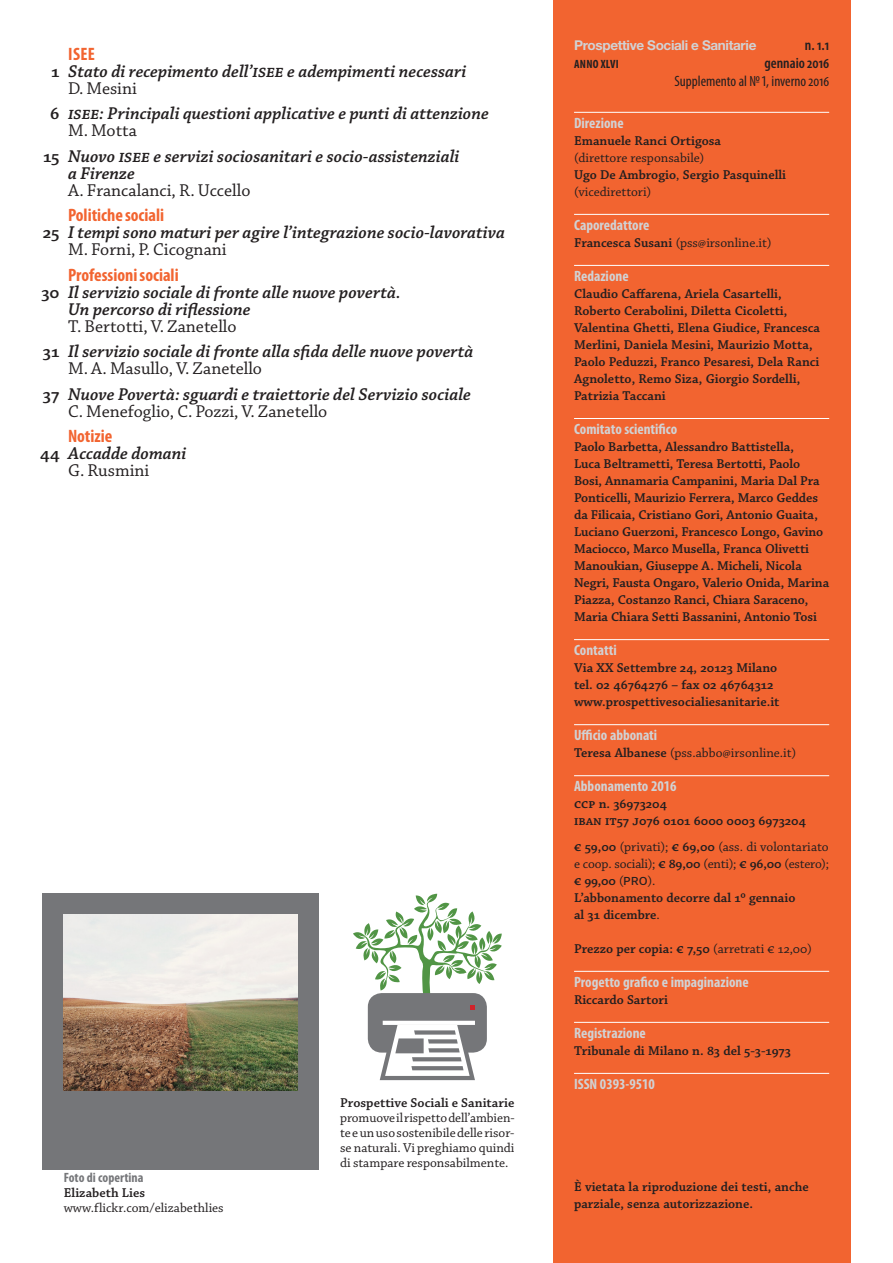
<style>
.page{position:relative;width:893px;height:1263px;background:#fff}
.page>*{position:absolute;margin:0;border:0;box-sizing:border-box;transform-origin:0 0}
.t1{font:italic 600 18px/17px "Chaparral Pro";color:#231f20}
.t2{font:18px "Chaparral Pro";color:#231f20}
.t3{font:700 condensed 18px "Myriad Pro";color:#f26430}
.t4{font:700 condensed 15px "Myriad Pro";color:#d1d2d4}
.t5{font:condensed 15px "Myriad Pro";color:#231f20}
.t6{font:600 condensed 15px "Myriad Pro";color:#231f20}
.t7{font:600 13.5px/17px "Chaparral Pro";color:#231f20}
.t8{font:13.5px/15px "Chaparral Pro";color:#231f20}
.t9{font:700 13.5px "Helvetica Neue LT Pro";letter-spacing:-.025em;color:#d1d2d4}
.t10{font:700 condensed 13.5px "Myriad Pro";color:#757679}
.t11{font:700 condensed 12px "Myriad Pro";letter-spacing:.02em;color:#231f20}
.s1{font-style:normal}
.s2{font-weight:400;font-style:normal}
.s3{font-weight:600}
.s4{font-weight:400}
.s5{font-family:"Work Sans";font-weight:500;font-size:12px}
</style>
<div class="page">
<div style="left:553px;top:0;width:297px;height:1263px;background:#f26430"></div>
<hr style="left:574px;top:112px;width:255px;height:1px;background:#fff">
<hr style="left:574px;top:214px;width:255px;height:1px;background:#fff">
<hr style="left:574px;top:265px;width:255px;height:1px;background:#fff">
<hr style="left:574px;top:418px;width:255px;height:1px;background:#fff">
<hr style="left:574px;top:639px;width:255px;height:1px;background:#fff">
<hr style="left:574px;top:724px;width:255px;height:1px;background:#fff">
<hr style="left:574px;top:775px;width:255px;height:1px;background:#fff">
<hr style="left:574px;top:971px;width:255px;height:1px;background:#fff">
<hr style="left:574px;top:1022px;width:255px;height:1px;background:#fff">
<hr style="left:574px;top:1073px;width:255px;height:1px;background:#fff">
<div style="left:43px;top:893px;width:276px;height:276px;background:#757679"></div>
<img style="left:64px;top:914px;width:234px;height:176px">
<svg style="left:353px;top:894px;width:149px;height:187px"></svg>
<hr style="left:383px;top:1021px;width:92px;height:4px;background:#fff">
<h1 class="t3" style="left:68px;top:42px;width:28px">ISEE</h1>
<h1 class="t1" style="left:68px;top:63px;width:400px;text-indent:-17px"><span class="s1">1</span> Stato di recepimento dell’ISEE e adempimenti necessari<br><span class="s2">D. Mesini</span></h1>
<h1 class="t1" style="left:68px;top:106px;width:422px;text-indent:-18px"><span class="s1">6</span> Isee: Principali questioni applicative e punti di attenzione<br><span class="s2">M. Motta</span></h1>
<h1 class="t1" style="left:68px;top:148px;width:393px;text-indent:-25px"><span class="s1">15</span> Nuovo ISEE e servizi sociosanitari e socio-assistenziali a Firenze</h1>
<h1 class="t2" style="left:68px;top:180px;width:184px">A. Francalanci, R. Uccello</h1>
<h1 class="t3" style="left:68px;top:204px;width:98px">Politiche sociali</h1>
<h1 class="t1" style="left:68px;top:225px;width:438px;text-indent:-25px"><span class="s1">25</span> I tempi sono maturi per agire l’integrazione socio-lavorativa<br><span class="s2">M. Forni, P. Cicognani</span></h1>
<h1 class="t3" style="left:68px;top:263px;width:112px">Professioni sociali</h1>
<h1 class="t1" style="left:68px;top:284px;width:334px;text-indent:-27px"><span class="s1">30</span> Il servizio sociale di fronte alle nuove povertà.<br>Un percorso di riflessione</h1>
<h1 class="t1" style="left:43px;top:314px;width:432px;line-height:25.5px;text-indent:25px"><span class="s2">T. Bertotti, V. Zanetello<br></span><span class="s1">31</span> Il servizio sociale di fronte alla sfida delle nuove povertà</h1>
<h1 class="t1" style="left:43px;top:356px;width:429px;line-height:25.5px;text-indent:25px"><span class="s2">M. A. Masullo, V. Zanetello<br></span><span class="s1">37</span> Nuove Povertà: sguardi e traiettorie del Servizio sociale</h1>
<h1 class="t2" style="left:68px;top:401px;width:261px">C. Menefoglio, C. Pozzi, V. Zanetello</h1>
<h1 class="t3" style="left:68px;top:425px;width:46px">Notizie</h1>
<h1 class="t1" style="left:40px;top:446px;width:148px;text-align:center"><span class="s1">44</span> Accadde domani<br><span class="s2">G. Rusmini</span></h1>
<p class="t10" style="left:64px;top:1169px;width:81px">Foto di copertina</p>
<p class="t7" style="left:64px;top:1185px;width:83px">Elizabeth Lies</p>
<p class="t8" style="left:64px;top:1201px;width:161px">www.flickr.com/elizabethlies</p>
<p class="t7" style="left:340px;top:1095px;width:176px">Prospettive Sociali e Sanitarie</p>
<p class="t8" style="left:340px;top:1111px;width:176px;text-align:justify">promuove il rispetto dell’ambien&shy;te e un uso sostenibile delle risor&shy;se naturali. Vi preghiamo quindi di stampare responsabilmente.</p>
<p class="t9" style="left:574px;top:36px;width:184px">Prospettive Sociali e Sanitarie</p>
<p class="t6" style="left:805px;top:36px;width:26px">n. 1.1</p>
<p class="t11" style="left:574px;top:56px;width:46px">anno xlVI</p>
<p class="t6" style="left:764px;top:54px;width:66px">gennaio 2016</p>
<p class="t5" style="left:674px;top:71px;width:156px">Supplemento al № 1, inverno 2016</p>
<p class="t4" style="left:574px;top:113px;width:51px">Direzione</p>
<p class="t7" style="left:574px;top:132px;width:148px">Emanuele Ranci Ortigosa</p>
<p class="t8" style="left:574px;top:149px;width:214px;line-height:17px">(direttore responsabile)<br><span class="s3">Ugo De Ambrogio</span>, <span class="s3">Sergio Pasquinelli </span>(vicedirettori)</p>
<p class="t4" style="left:574px;top:215px;width:77px">Caporedattore</p>
<p class="t8" style="left:574px;top:235px;width:199px"><span class="s3">Francesca Susani</span> (pss@irsonline.it)</p>
<p class="t4" style="left:574px;top:266px;width:56px">Redazione</p>
<p class="t7" style="left:574px;top:285px;width:248px">Claudio Caffarena, Ariela Casartelli, Roberto Cerabolini, Diletta Cicoletti, Valentina Ghetti, Elena Giudice, Francesca Merlini, Daniela Mesini, Maurizio Motta, Paolo Peduzzi, Franco Pesaresi, Dela Ranci Agnoletto, Remo Siza, Giorgio Sordelli, Patrizia Taccani</p>
<p class="t4" style="left:574px;top:419px;width:105px">Comitato scientifico</p>
<p class="t7" style="left:574px;top:438px;width:257px">Paolo Barbetta, Alessandro Battistella,<br>Luca Beltrametti, Teresa Bertotti, Paolo Bosi, Annamaria Campanini, Maria Dal Pra Ponticelli, Maurizio Ferrera, Marco Geddes da Filicaia, Cristiano Gori, Antonio Guaita, Luciano Guerzoni, Francesco Longo, Gavino Maciocco, Marco Musella, Franca Olivetti Manoukian, Giuseppe A. Micheli, Nicola Negri, Fausta Ongaro, Valerio Onida, Marina Piazza, Costanzo Ranci, Chiara Saraceno, Maria Chiara Setti Bassanini, Antonio Tosi</p>
<p class="t4" style="left:574px;top:640px;width:44px">Contatti</p>
<p class="t7" style="left:574px;top:660px;width:207px">Via XX Settembre 24, 20123 Milano tel. 02 46764276 – fax 02 46764312 www.prospettivesocialiesanitarie.it</p>
<p class="t4" style="left:574px;top:725px;width:85px">Ufficio abbonati</p>
<p class="t8" style="left:574px;top:746px;width:224px"><span class="s3">Teresa Albanese</span> (pss.abbo@irsonline.it)</p>
<p class="t4" style="left:574px;top:776px;width:104px">Abbonamento 2016</p>
<p class="t7" style="left:574px;top:796px;width:233px">ccp n. 36973204<br>IBAN IT57 J076 0101 6000 0003 6973204</p>
<p class="t7" style="left:574px;top:838px;width:257px">€ 59,00 <span class="s4">(privati);</span> € 69,00 <span class="s4">(ass. di volontariato e coop. sociali);</span> € 89,00 <span class="s4">(enti);</span> € 96,00 <span class="s4">(estero); </span>€ 99,00 <span class="s4">(</span><span class="s5">PRO</span><span class="s4">).<br></span>L’abbonamento decorre dal 1º gennaio<br>al 31 dicembre<span class="s4">.</span></p>
<p class="t7" style="left:574px;top:940px;width:239px">Prezzo per copia: € 7,50 <span class="s4">(arretrati € 12,00)</span></p>
<p class="t4" style="left:574px;top:972px;width:176px">Progetto grafico e impaginazione</p>
<p class="t7" style="left:574px;top:991px;width:95px">Riccardo Sartori</p>
<p class="t4" style="left:574px;top:1023px;width:73px">Registrazione</p>
<p class="t7" style="left:574px;top:1042px;width:218px">Tribunale di Milano n. 83 del 5-3-1973</p>
<p class="t4" style="left:574px;top:1074px;width:82px">ISSN 0393-9510</p>
<p class="t7" style="left:574px;top:1178px;width:236px">È vietata la riproduzione dei testi, anche parziale, senza autorizzazione.</p>
</div>
